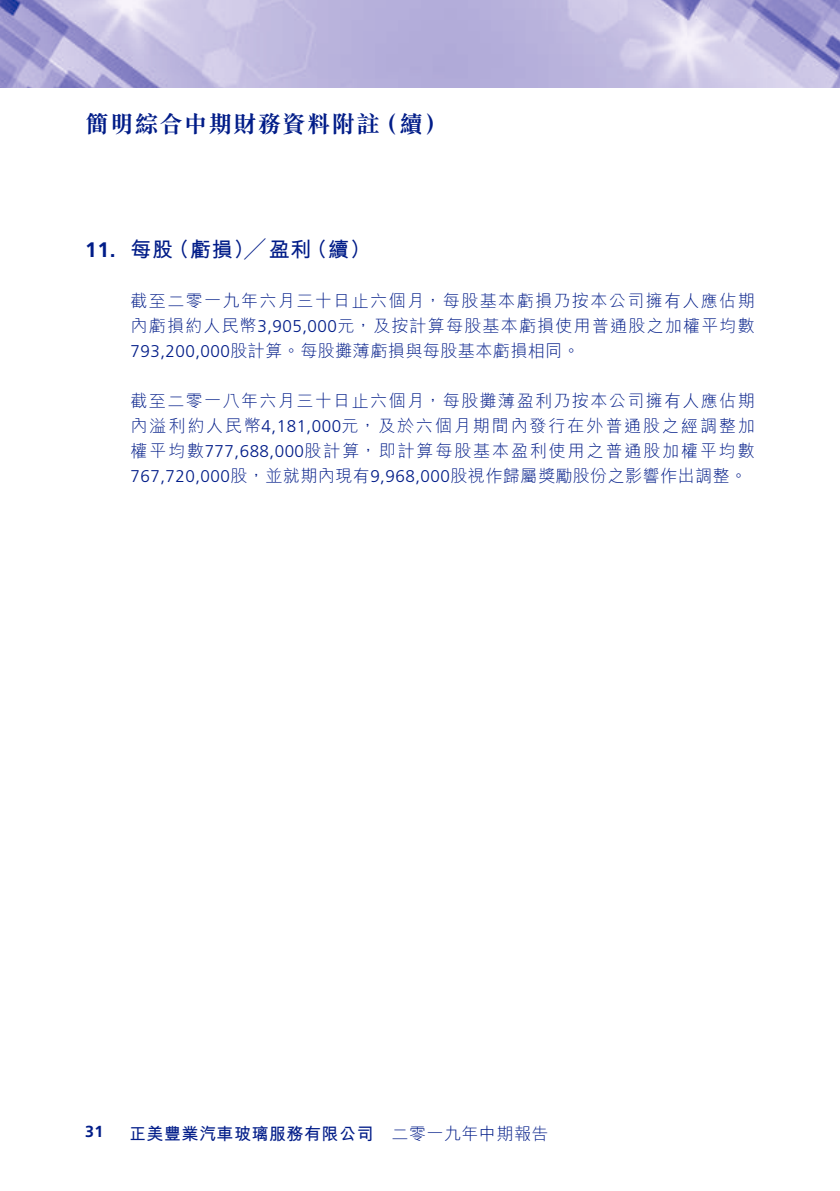
<style>
.page{position:relative;width:840px;height:1191px;background:#fff}
.page>*{position:absolute;margin:0;border:0;box-sizing:border-box;transform-origin:0 0}
.t1{font:700 24px "M Sung HK";letter-spacing:.025em;color:#001c88}
.t2{font:700 21px "M Hei HK";color:#001c88}
.t3{font:700 21px "Frutiger LT Std";color:#001c88}
.t4{font:300 17px/25px "M Hei HK";letter-spacing:.07em;color:#001c88;text-align:justify}
.t5{font:700 17px "M Hei HK";letter-spacing:.03em;color:#001c88}
.t6{font:700 16px "Frutiger LT Std";color:#001c88}
.s1{font-family:"Frutiger LT Std"}
.s2{font-weight:300}
</style>
<div class="page">
<img style="left:0;top:0;width:839px;height:87px">
<h1 class="t1" style="left:85px;top:108px;width:296px">簡明綜合中期財務資料附註</h1>
<h1 class="t1" style="left:374px;top:108px;width:75px">（續(</h1>
<p class="t3" style="left:85px;top:237px;width:32px">11.</p>
<p class="t2" style="left:130px;top:234px;width:44px">每股</p>
<p class="t2" style="left:168px;top:234px;width:144px">（虧損）╱盈利</p>
<p class="t2" style="left:306px;top:234px;width:66px">（續(</p>
<p class="t4" style="left:130px;top:287px;width:625px">截至二零一九年六月三十日止六個月，每股基本虧損乃按本公司擁有人應佔期內虧損約人民幣<span class="s1">3,905,000</span>元，及按計算每股基本虧損使用普通股之加權平均數<span class="s1">793,200,000</span>股計算。每股攤薄虧損與每股基本虧損相同。</p>
<p class="t4" style="left:130px;top:387px;width:625px">截至二零一八年六月三十日止六個月，每股攤薄盈利乃按本公司擁有人應佔期內溢利約人民幣<span class="s1">4,181,000</span>元，及於六個月期間內發行在外普通股之經調整加權平均數<span class="s1">777,688,000</span>股計算，即計算每股基本盈利使用之普通股加權平均數<span class="s1">767,720,000</span>股，並就期內現有<span class="s1">9,968,000</span>股視作歸屬獎勵股份之影響作出調整。</p>
<p class="t6" style="left:85px;top:1122px;width:20px">31</p>
<p class="t5" style="left:129px;top:1121px;width:420px">正美豐業汽車玻璃服務有限公司<span class="s2">　二零一九年中期報告</span></p>
</div>
